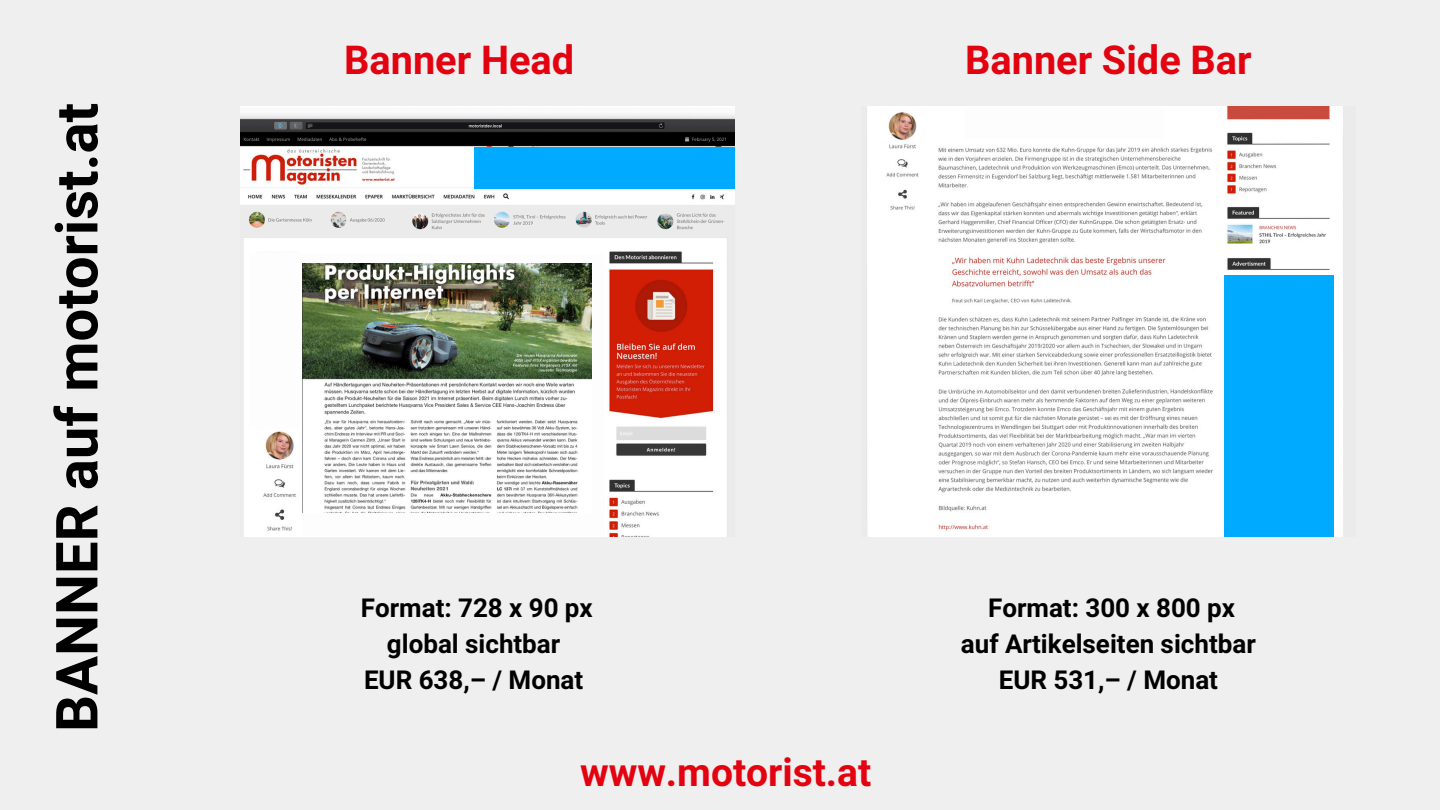
<style>
.page{position:relative;width:1440px;height:810px;background:#efefef}
.page>*{position:absolute;margin:0;border:0;box-sizing:border-box;transform-origin:0 0}
.t1{font:700 58px "Araboto";color:#000}
.t2{font:700 39.8px "Araboto";color:#e3020f}
.t3{font:700 39px "Araboto";color:#e3020f}
.t4{font:700 26px "Araboto";color:#000}
</style>
<div class="page">
<img style="left:240px;top:107px;width:494px;height:430px">
<div style="left:474px;top:148px;width:260px;height:41px;background:#00abff"></div>
<img style="left:867px;top:107px;width:476px;height:430px">
<div style="left:1224px;top:275px;width:110px;height:262px;background:#00abff"></div>
<div style="left:419px;top:254px;width:185px;height:282px;background:#fefdfd"></div>
<div style="left:302px;top:254px;width:185px;height:282px;background:#fefdfd"></div>
<div style="left:249px;top:254px;width:185px;height:175px;background:#fefdfd"></div>
<img style="left:302px;top:264px;width:290px;height:249px">
<div style="left:965px;top:107px;width:199px;height:32px;background:#fefdfd"></div>
<p class="t1" style="left:43px;top:732px;width:631px;rotate:-90deg">BANNER auf motorist.at</p>
<p class="t2" style="left:344px;top:37px;width:232px">Banner Head</p>
<p class="t2" style="left:965px;top:37px;width:288px">Banner Side Bar</p>
<p class="t4" style="left:361px;top:593px;width:233px">Format: 728 x 90 px</p>
<p class="t4" style="left:387px;top:629px;width:175px">global sichtbar</p>
<p class="t4" style="left:364px;top:665px;width:221px">EUR 638,– / Monat</p>
<h2 class="t3" style="left:580px;top:750px;width:293px">www.motorist.at</h2>
<p class="t4" style="left:988px;top:593px;width:248px">Format: 300 x 800 px</p>
<p class="t4" style="left:961px;top:629px;width:296px">auf Artikelseiten sichtbar</p>
<h2 class="t4" style="left:999px;top:665px;width:221px">EUR 531,– / Monat</h2>
</div>
